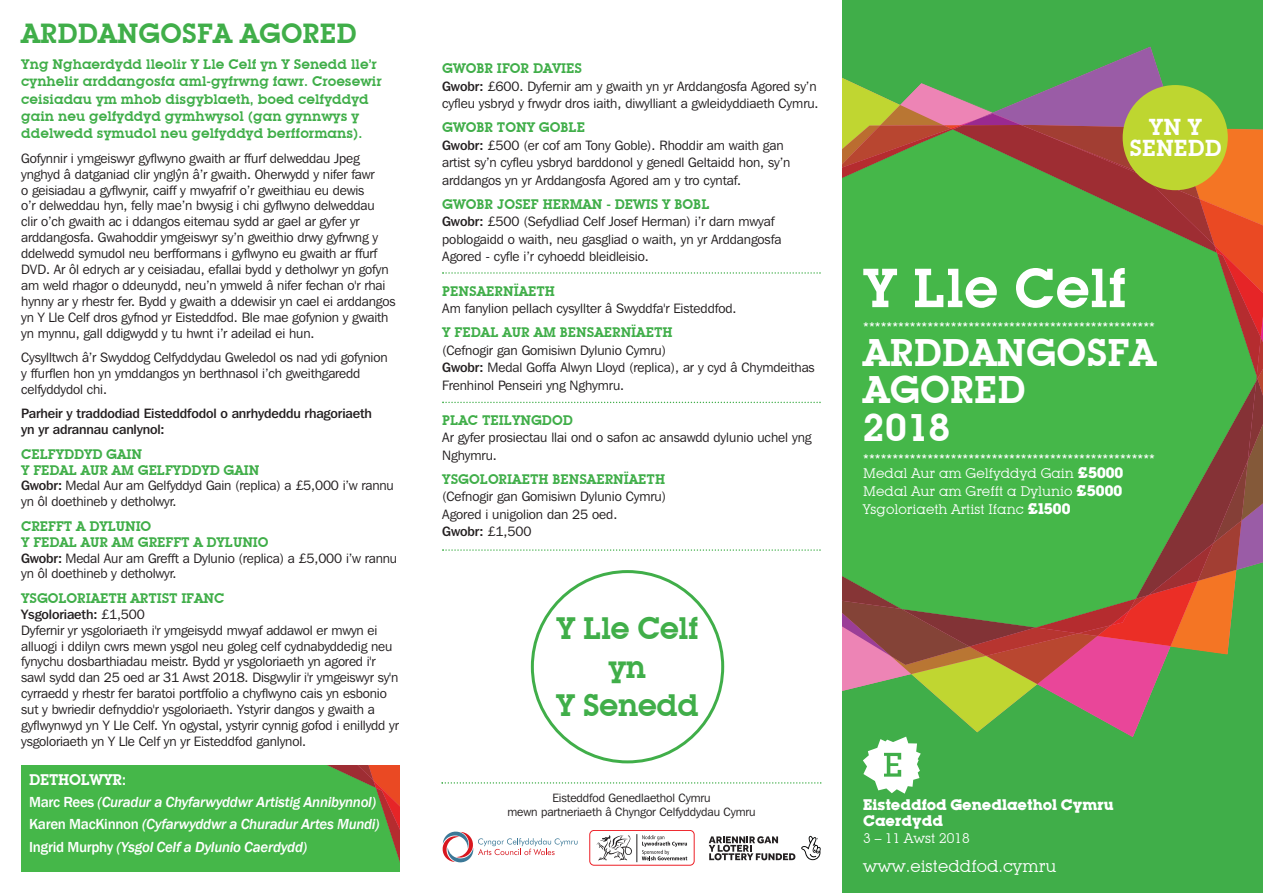
<style>
.page{position:relative;width:1263px;height:893px;background:#fff}
.page>*{position:absolute;margin:0;border:0;box-sizing:border-box;transform-origin:0 0}
.t1{font:600 54px "Lubalin Graph IT Cby BT";color:#fff}
.t2{font:600 37.5px/37.5px "Lubalin Graph IT Cby BT";color:#fff}
.t3{font:600 30.3px/38.5px "Lubalin Graph IT Cby BT";letter-spacing:-.02em;color:#40ae49;text-align:center}
.t4{font:600 27px "Lubalin Graph IT Cby BT";color:#40ae49}
.t5{font:600 22.5px/21px "Lubalin Graph IT Cby BT";color:#fff;text-align:center}
.t6{font:16.5px "Lubalin Graph IT Cby BT";color:#fff}
.t7{font:italic 500 15px/22.2px "Franklin Gothic";letter-spacing:-.02em;color:#fff}
.t8{font:15px "Helvetica";color:#fff}
.t9{font:600 15px "Lubalin Graph IT Cby BT";letter-spacing:-.02em;color:#fff}
.t10{font:13.5px/15.9px "Franklin Gothic IT Cby BT";letter-spacing:-.01em;color:#231f20}
.t11{font:600 13.5px/17.4px "Lubalin Graph IT Cby BT";letter-spacing:-.005em;color:#40ae49}
.t12{font:13.5px/18px "Lubalin Graph IT Cby BT";color:#fff;text-align:justify}
.t13{font:500 13.5px/15.9px "Franklin Gothic IT Cby BT";letter-spacing:-.01em;color:#231f20}
.t14{font:700 13.5px/16.5px "Lubalin";color:#fff}
.t15{font:12px/13.5px "Franklin Gothic IT Cby BT";letter-spacing:-.005em;color:#231f20;text-align:center}
.s1{font-weight:500}
.s2{font-style:normal}
.s3{font-family:"Lubalin";font-weight:700}
</style>
<div class="page">
<div style="left:21px;top:765px;width:379px;height:107px;background:#45b749"></div>
<div style="left:842px;top:0;width:421px;height:893px;background:#40ae49"></div>
<svg style="left:842px;top:47px;width:421px;height:248px"></svg>
<svg style="left:842px;top:357px;width:421px;height:437px"></svg>
<svg style="left:842px;top:130px;width:415px;height:497px;fill:#45b749"></svg>
<svg style="left:442px;top:272px;width:379px;height:2px"></svg>
<svg style="left:442px;top:402px;width:379px;height:1px"></svg>
<svg style="left:442px;top:549px;width:379px;height:2px"></svg>
<svg style="left:441px;top:782px;width:380px;height:2px"></svg>
<div style="left:1123px;top:85px;width:105px;height:105px;background:#bed630;border-radius:50%"></div>
<svg style="left:443px;top:831px;width:134px;height:32px"></svg>
<div style="left:589px;top:830px;width:105px;height:35px;border:1px solid #ed1f26;border-radius:4px"></div>
<svg style="left:596px;top:834px;width:91px;height:28px"></svg>
<svg style="left:709px;top:836px;width:86px;height:24px"></svg>
<svg style="left:801px;top:836px;width:20px;height:24px"></svg>
<svg style="left:531px;top:570px;width:193px;height:193px"></svg>
<h3 class="t4" style="left:21px;top:17px;width:337px">ARDDANGOSFA AGORED</h3>
<p class="t11" style="left:21px;top:55px;width:362px">Yng Nghaerdydd lleolir Y Lle Celf yn Y Senedd lle’r cynhelir arddangosfa aml-gyfrwng fawr. Croesewir ceisiadau ym mhob disgyblaeth, boed celfyddyd gain neu gelfyddyd gymhwysol (gan gynnwys y ddelwedd symudol neu gelfyddyd berfformans).</p>
<p class="t10" style="left:21px;top:151px;width:376px">Gofynnir i ymgeiswyr gyflwyno gwaith ar ffurf delweddau Jpeg ynghyd â datganiad clir ynglyˆn â’r gwaith. Oherwydd y nifer fawr<br>o geisiadau a gyflwynir, caiff y mwyafrif o’r gweithiau eu dewis<br>o’r delweddau hyn, felly mae’n bwysig i chi gyflwyno delweddau<br>clir o’ch gwaith ac i ddangos eitemau sydd ar gael ar gyfer yr arddangosfa. Gwahoddir ymgeiswyr sy’n gweithio drwy gyfrwng y ddelwedd symudol neu berfformans i gyflwyno eu gwaith ar ffurf DVD. Ar ôl edrych ar y ceisiadau, efallai bydd y detholwyr yn gofyn am weld rhagor o ddeunydd, neu’n ymweld â nifer fechan o'r rhai hynny ar y rhestr fer. Bydd y gwaith a ddewisir yn cael ei arddangos yn Y Lle Celf dros gyfnod yr Eisteddfod. Ble mae gofynion y gwaith yn mynnu, gall ddigwydd y tu hwnt i’r adeilad ei hun.</p>
<p class="t10" style="left:21px;top:351px;width:368px">Cysylltwch â’r Swyddog Celfyddydau Gweledol os nad ydi gofynion y ffurflen hon yn ymddangos yn berthnasol i’ch gweithgaredd celfyddydol chi.</p>
<p class="t13" style="left:21px;top:407px;width:352px">Parheir y traddodiad Eisteddfodol o anrhydeddu rhagoriaeth yn yr adrannau canlynol:</p>
<p class="t11" style="left:21px;top:446px;width:240px;line-height:15.9px">CELFYDDYD GAIN<br>Y FEDAL AUR AM GELFYDDYD GAIN</p>
<p class="t10" style="left:21px;top:479px;width:374px"><span class="s1">Gwobr:</span> Medal Aur am Gelfyddyd Gain (replica) a £5,000 i’w rannu yn ôl doethineb y detholwyr.</p>
<p class="t11" style="left:21px;top:518px;width:249px;line-height:15.9px">CREFFT A DYLUNIO<br>Y FEDAL AUR AM GREFFT A DYLUNIO</p>
<p class="t10" style="left:21px;top:551px;width:377px"><span class="s1">Gwobr:</span> Medal Aur am Grefft a Dylunio (replica) a £5,000 i’w rannu yn ôl doethineb y detholwyr.</p>
<p class="t11" style="left:21px;top:589px;width:205px">YSGOLORIAETH ARTIST IFANC</p>
<p class="t10" style="left:21px;top:607px;width:379px"><span class="s1">Ysgoloriaeth:</span> £1,500<br>Dyfernir yr ysgoloriaeth i'r ymgeisydd mwyaf addawol er mwyn ei alluogi i ddilyn cwrs mewn ysgol neu goleg celf cydnabyddedig neu fynychu dosbarthiadau meistr. Bydd yr ysgoloriaeth yn agored i'r sawl sydd dan 25 oed ar 31 Awst 2018. Disgwylir i'r ymgeiswyr sy'n cyrraedd y rhestr fer baratoi portffolio a chyflwyno cais yn esbonio sut y bwriedir defnyddio'r ysgoloriaeth. Ystyrir dangos y gwaith a gyflwynwyd yn Y Lle Celf. Yn ogystal, ystyrir cynnig gofod i enillydd yr ysgoloriaeth yn Y Lle Celf yn yr Eisteddfod ganlynol.</p>
<p class="t11" style="left:442px;top:59px;width:141px">GWOBR IFOR DAVIES</p>
<p class="t10" style="left:442px;top:78px;width:378px;line-height:17.5px"><span class="s1">Gwobr:</span> £600. Dyfernir am y gwaith yn yr Arddangosfa Agored sy’n cyfleu ysbryd y frwydr dros iaith, diwylliant a gwleidyddiaeth Cymru.</p>
<p class="t11" style="left:442px;top:118px;width:144px">GWOBR TONY GOBLE</p>
<p class="t10" style="left:442px;top:137px;width:350px;line-height:17.5px"><span class="s1">Gwobr:</span> £500 (er cof am Tony Goble). Rhoddir am waith gan artist sy’n cyfleu ysbryd barddonol y genedl Geltaidd hon, sy’n arddangos yn yr Arddangosfa Agored am y tro cyntaf.</p>
<p class="t11" style="left:442px;top:195px;width:269px">GWOBR JOSEF HERMAN - DEWIS Y BOBL</p>
<p class="t10" style="left:442px;top:214px;width:341px;line-height:17.5px"><span class="s1">Gwobr:</span> £500 (Sefydliad Celf Josef Herman) i’r darn mwyaf poblogaidd o waith, neu gasgliad o waith, yn yr Arddangosfa<br>Agored - cyfle i’r cyhoedd bleidleisio.</p>
<p class="t11" style="left:442px;top:282px;width:114px">PENSAERNÏAETH</p>
<p class="t10" style="left:442px;top:302px;width:296px">Am fanylion pellach cysyllter â Swyddfa'r Eisteddfod.</p>
<p class="t11" style="left:442px;top:324px;width:232px">Y FEDAL AUR AM BENSAERNÏAETH</p>
<p class="t10" style="left:442px;top:343px;width:374px;line-height:17.5px">(Cefnogir gan Gomisiwn Dylunio Cymru)<br><span class="s1">Gwobr:</span> Medal Goffa Alwyn Lloyd (replica), ar y cyd â Chymdeithas<br>Frenhinol Penseiri yng Nghymru.</p>
<p class="t11" style="left:442px;top:411px;width:132px">PLAC TEILYNGDOD</p>
<p class="t10" style="left:442px;top:430px;width:371px;line-height:17.5px">Ar gyfer prosiectau llai ond o safon ac ansawdd dylunio uchel yng<br>Nghymru.</p>
<p class="t11" style="left:442px;top:470px;width:224px">YSGOLORIAETH BENSAERNÏAETH</p>
<p class="t10" style="left:442px;top:489px;width:225px;line-height:17.5px">(Cefnogir gan Gomisiwn Dylunio Cymru)<br>Agored i unigolion dan 25 oed.<br><span class="s1">Gwobr:</span> £1,500</p>
<h3 class="t3" style="left:556px;top:609px;width:144px">Y Lle Celf yn<br>Y Senedd</h3>
<p class="t9" style="left:29px;top:770px;width:99px">DETHOLWYR:</p>
<p class="t7" style="left:29px;top:791px;width:352px"><span class="s2">Marc Rees</span> (Curadur a Chyfarwyddwr Artistig Annibynnol)<br><span class="s2">Karen MacKinnon</span> (Cyfarwyddwr a Churadur Artes Mundi)<br><span class="s2">Ingrid Murphy</span> (Ysgol Celf a Dylunio Caerdydd)</p>
<p class="t15" style="left:507px;top:792px;width:250px">Eisteddfod Genedlaethol Cymru<br>mewn partneriaeth â Chyngor Celfyddydau Cymru</p>
<h3 class="t5" style="left:1129px;top:117px;width:94px">YN Y<br>SENEDD</h3>
<h1 class="t1" style="left:863px;top:255px;width:265px">Y Lle Celf</h1>
<h2 class="t2" style="left:863px;top:333px;width:294px">ARDDANGOSFA<br>AGORED<br>2018</h2>
<p class="t12" style="left:863px;top:464px;width:261px">Medal Aur am Gelfyddyd Gain <span class="s3">£5000<br></span>Medal Aur am Grefft a Dylunio <span class="s3">£5000<br></span>Ysgoloriaeth Artist Ifanc <span class="s3">£1500</span></p>
<p class="t8" style="left:863px;top:321px;width:293px">**************************************************</p>
<p class="t8" style="left:863px;top:454px;width:293px">**************************************************</p>
<p class="t14" style="left:863px;top:796px;width:252px">Eisteddfod Genedlaethol Cymru<br>Caerdydd</p>
<p class="t12" style="left:863px;top:829px;width:108px">3 – 11 Awst 2018</p>
<p class="t6" style="left:863px;top:856px;width:195px">www.eisteddfod.cymru</p>
</div>
